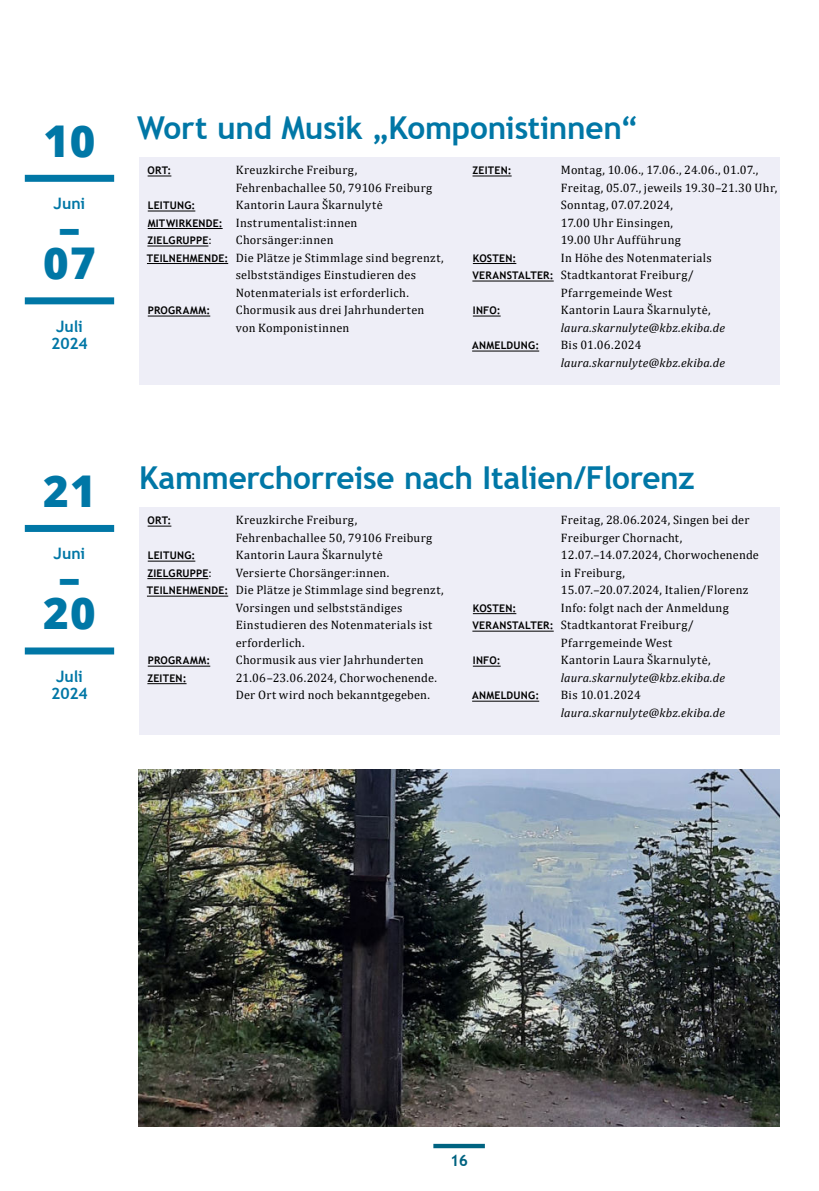
<style>
.page{position:relative;width:819px;height:1191px;background:#fff}
.page>*{position:absolute;margin:0;border:0;box-sizing:border-box;transform-origin:0 0}
.t1{font:800 43.75px/35px "Open Sans";letter-spacing:.025em;color:#0077a6;text-align:center}
.t2{font:700 31.5px "Trebuchet MS";letter-spacing:-.01em;color:#0077a6}
.t3{font:700 15.75px/17.5px "Trebuchet MS";letter-spacing:-.005em;color:#0077a6;text-align:center}
.t4{font:700 15.75px "Trebuchet MS";color:#006381}
.t5{font:12.25px/17.5px "Cambria";letter-spacing:.025em;color:#000}
.t6{font:italic 12.25px "Cambria";letter-spacing:.015em;color:#000}
.t7{font:12.25px "Cambria";letter-spacing:.005em;color:#000}
.t8{font:700 10.5px "Trebuchet MS";letter-spacing:.02em;color:#000}
.s1{font-family:"Trebuchet MS";font-weight:700;font-size:10.5px}
.s2{font-family:"Cambria";font-weight:400;font-size:12.25px}
</style>
<div class="page">
<img style="left:139px;top:769px;width:640px;height:357px">
<div style="left:433px;top:1143px;width:52px;height:5px;background:#006381"></div>
<div style="left:139px;top:507px;width:640px;height:227px;background:#eeeef7"></div>
<div style="left:139px;top:157px;width:640px;height:227px;background:#eeeef7"></div>
<svg style="left:148px;top:175px;width:23px;height:1px"></svg>
<hr style="left:148px;top:210px;width:47px;height:1px;background:#000">
<hr style="left:148px;top:228px;width:75px;height:1px;background:#000">
<hr style="left:147px;top:245px;width:61px;height:1px;background:#000">
<hr style="left:147px;top:263px;width:81px;height:1px;background:#000">
<hr style="left:148px;top:315px;width:62px;height:1px;background:#000">
<hr style="left:472px;top:175px;width:39px;height:1px;background:#000">
<hr style="left:473px;top:263px;width:43px;height:1px;background:#000">
<hr style="left:472px;top:280px;width:81px;height:1px;background:#000">
<svg style="left:473px;top:315px;width:27px;height:1px"></svg>
<hr style="left:472px;top:350px;width:67px;height:1px;background:#000">
<svg style="left:148px;top:525px;width:23px;height:1px"></svg>
<hr style="left:148px;top:560px;width:47px;height:1px;background:#000">
<hr style="left:147px;top:578px;width:61px;height:1px;background:#000">
<hr style="left:147px;top:595px;width:81px;height:1px;background:#000">
<hr style="left:148px;top:665px;width:62px;height:1px;background:#000">
<hr style="left:147px;top:683px;width:39px;height:1px;background:#000">
<hr style="left:473px;top:613px;width:43px;height:1px;background:#000">
<hr style="left:472px;top:630px;width:81px;height:1px;background:#000">
<svg style="left:473px;top:665px;width:27px;height:1px"></svg>
<hr style="left:472px;top:700px;width:67px;height:1px;background:#000">
<div style="left:25px;top:175px;width:89px;height:7px;background:#0077a6"></div>
<div style="left:25px;top:297px;width:89px;height:7px;background:#0077a6"></div>
<div style="left:25px;top:525px;width:89px;height:7px;background:#0077a6"></div>
<div style="left:25px;top:647px;width:89px;height:7px;background:#0077a6"></div>
<h1 class="t1" style="left:44px;top:124px;width:53px">10</h1>
<p class="t3" style="left:54px;top:196px;width:33px">Juni</p>
<h1 class="t1" style="left:43px;top:212px;width:54px">–<br>07</h1>
<p class="t3" style="left:51px;top:319px;width:38px">Juli<br>2024</p>
<h1 class="t1" style="left:43px;top:474px;width:54px">21</h1>
<p class="t3" style="left:54px;top:546px;width:33px">Juni</p>
<h1 class="t1" style="left:43px;top:562px;width:54px">–<br>20</h1>
<p class="t3" style="left:51px;top:669px;width:38px">Juli<br>2024</p>
<h2 class="t2" style="left:137px;top:116px;width:503px">Wort und Musik „Komponistinnen“</h2>
<p class="t8" style="left:148px;top:166px;width:25px">ORT:</p>
<p class="t5" style="left:236px;top:162px;width:198px">Kreuzkirche Freiburg,<br>Fehrenbachallee 50, 79106 Freiburg</p>
<p class="t8" style="left:148px;top:201px;width:49px">LEITUNG:</p>
<p class="t8" style="left:472px;top:166px;width:41px">ZEITEN:</p>
<p class="t5" style="left:561px;top:162px;width:218px">Montag, 10.06., 17.06., 24.06., 01.07.,<br>Freitag, 05.07., jeweils 19.30–21.30 Uhr,<br>Sonntag, 07.07.2024,<br>17.00 Uhr Einsingen,<br>19.00 Uhr Aufführung</p>
<p class="t8" style="left:473px;top:254px;width:45px">KOSTEN:</p>
<p class="t5" style="left:561px;top:249px;width:152px">In Höhe des Notenmaterials</p>
<p class="t5" style="left:472px;top:267px;width:223px"><span class="s1">VERANSTALTER:</span> Stadtkantorat Freiburg/</p>
<p class="t5" style="left:561px;top:284px;width:113px">Pfarrgemeinde West</p>
<p class="t8" style="left:473px;top:306px;width:29px">INFO:</p>
<p class="t5" style="left:561px;top:301px;width:151px">Kantorin Laura Škarnulytė,</p>
<p class="t6" style="left:561px;top:323px;width:166px">laura.skarnulyte@kbz.ekiba.de</p>
<p class="t8" style="left:472px;top:341px;width:69px">ANMELDUNG:</p>
<p class="t7" style="left:561px;top:339px;width:82px">Bis 01.06.2024</p>
<p class="t6" style="left:561px;top:358px;width:166px">laura.skarnulyte@kbz.ekiba.de</p>
<p class="t5" style="left:148px;top:196px;width:236px;text-indent:88px">Kantorin Laura Škarnulytė<br><span class="s1">MITWIRKENDE:</span> Instrumentalist:innen</p>
<p class="t8" style="left:147px;top:236px;width:66px">ZIELGRUPPE<span class="s2">:</span></p>
<p class="t5" style="left:236px;top:232px;width:99px">Chorsänger:innen</p>
<p class="t5" style="left:147px;top:249px;width:298px"><span class="s1">TEILNEHMENDE:</span> Die Plätze je Stimmlage sind begrenzt,</p>
<p class="t5" style="left:236px;top:267px;width:182px">selbstständiges Einstudieren des</p>
<p class="t5" style="left:236px;top:284px;width:175px">Notenmaterials ist erforderlich.</p>
<p class="t8" style="left:148px;top:306px;width:64px">PROGRAMM:</p>
<p class="t5" style="left:236px;top:302px;width:190px">Chormusik aus drei Jahrhunderten von Komponistinnen</p>
<h2 class="t2" style="left:139px;top:466px;width:557px">Kammerchorreise nach Italien/Florenz</h2>
<p class="t8" style="left:148px;top:516px;width:25px">ORT:</p>
<p class="t5" style="left:236px;top:512px;width:198px">Kreuzkirche Freiburg,<br>Fehrenbachallee 50, 79106 Freiburg</p>
<p class="t8" style="left:148px;top:551px;width:49px">LEITUNG:</p>
<p class="t5" style="left:236px;top:546px;width:148px">Kantorin Laura Škarnulytė</p>
<p class="t8" style="left:147px;top:569px;width:66px">ZIELGRUPPE<span class="s2">:</span></p>
<p class="t5" style="left:236px;top:564px;width:155px">Versierte Chorsänger:innen.</p>
<p class="t5" style="left:147px;top:582px;width:298px"><span class="s1">TEILNEHMENDE:</span> Die Plätze je Stimmlage sind begrenzt,</p>
<p class="t5" style="left:236px;top:599px;width:168px">Vorsingen und selbstständiges</p>
<p class="t5" style="left:236px;top:617px;width:198px">Einstudieren des Notenmaterials ist</p>
<p class="t5" style="left:236px;top:634px;width:70px">erforderlich.</p>
<p class="t8" style="left:148px;top:656px;width:64px">PROGRAMM:</p>
<p class="t5" style="left:236px;top:652px;width:189px">Chormusik aus vier Jahrhunderten</p>
<p class="t8" style="left:147px;top:674px;width:41px">ZEITEN:</p>
<p class="t5" style="left:236px;top:669px;width:203px">21.06–23.06.2024, Chorwochenende.<br>Der Ort wird noch bekanntgegeben.</p>
<p class="t5" style="left:561px;top:512px;width:199px">Freitag, 28.06.2024, Singen bei der<br>Freiburger Chornacht,<br>12.07.–14.07.2024, Chorwochenende in Freiburg,<br>15.07.–20.07.2024, Italien/Florenz</p>
<p class="t8" style="left:473px;top:604px;width:45px">KOSTEN:</p>
<p class="t5" style="left:561px;top:599px;width:169px">Info: folgt nach der Anmeldung</p>
<p class="t5" style="left:472px;top:617px;width:223px"><span class="s1">VERANSTALTER:</span> Stadtkantorat Freiburg/</p>
<p class="t5" style="left:561px;top:634px;width:113px">Pfarrgemeinde West</p>
<p class="t8" style="left:473px;top:656px;width:29px">INFO:</p>
<p class="t5" style="left:561px;top:651px;width:151px">Kantorin Laura Škarnulytė,</p>
<p class="t6" style="left:561px;top:673px;width:166px">laura.skarnulyte@kbz.ekiba.de</p>
<p class="t8" style="left:472px;top:691px;width:69px">ANMELDUNG:</p>
<p class="t7" style="left:561px;top:689px;width:81px">Bis 10.01.2024</p>
<p class="t6" style="left:561px;top:708px;width:166px">laura.skarnulyte@kbz.ekiba.de</p>
<p class="t4" style="left:450px;top:1154px;width:19px">16</p>
</div>
